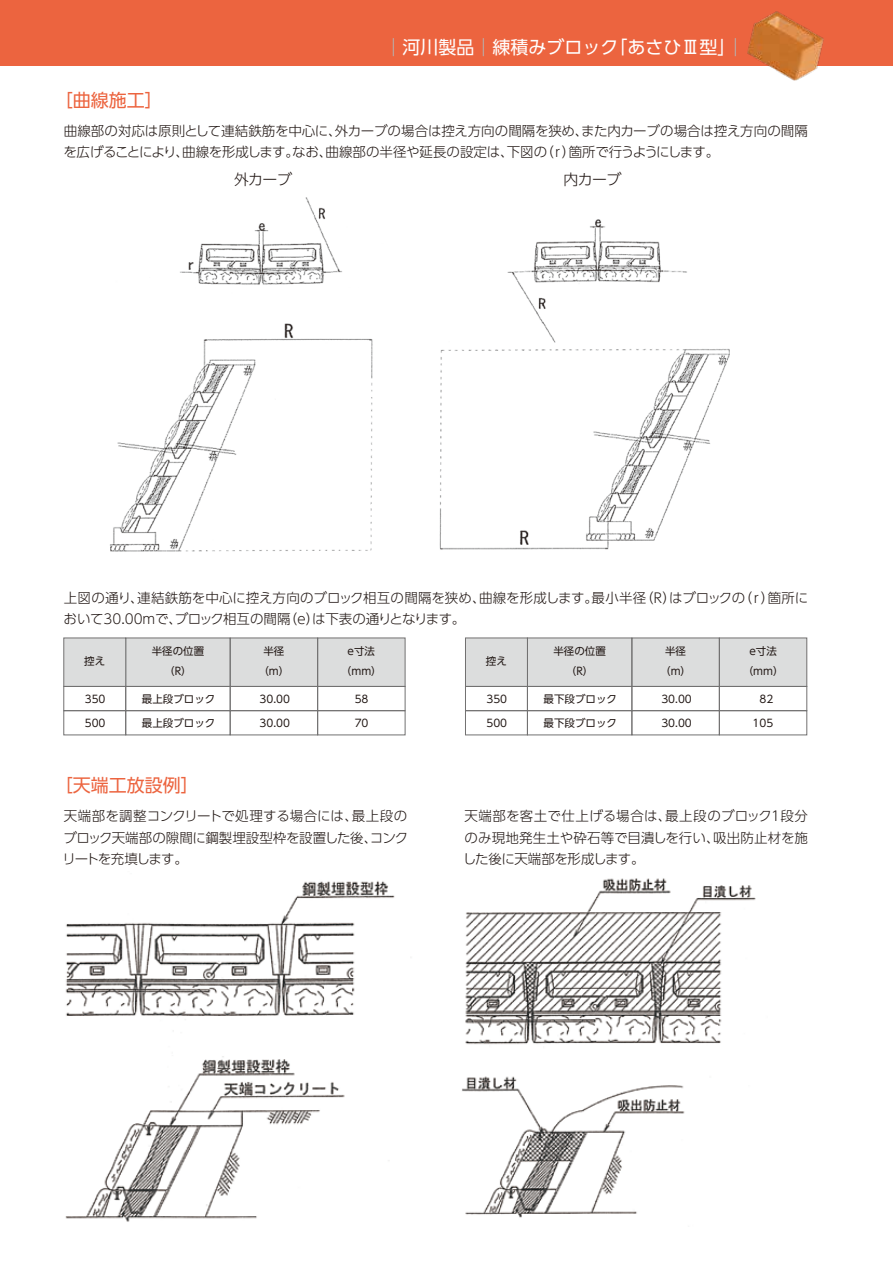
<style>
.page{position:relative;width:893px;height:1263px;background:#fff}
.page>*{position:absolute;margin:0;border:0;box-sizing:border-box;transform-origin:0 0}
.t1{font:18px "UD Shin Go Pro";color:#fff}
.t2{font:18px "UD Shin Go Pro";color:#ec643f}
.t3{font:300 14.85px "UD Shin Go Pro";letter-spacing:-.045em;color:#221815}
.t4{font:300 13.5px/21.8px "UD Shin Go Pro";letter-spacing:-.015em;color:#221815}
.t5{font:10.5px/19.5px "UD Shin Go Pro";color:#221815;text-align:center}
.s1{color:#a3cad4}
</style>
<div class="page">
<div style="left:0;top:0;width:893px;height:66px;background:#ec643f"></div>
<img style="left:747px;top:11px;width:77px;height:70px">
<img style="left:110px;top:197px;width:620px;height:355px">
<div style="left:126px;top:662px;width:104px;height:24px;background:#dcdddd"></div>
<div style="left:230px;top:662px;width:88px;height:24px;background:#dcdddd"></div>
<div style="left:318px;top:662px;width:87px;height:24px;background:#dcdddd"></div>
<div style="left:318px;top:638px;width:87px;height:24px;background:#dcdddd"></div>
<div style="left:126px;top:638px;width:104px;height:24px;background:#dcdddd"></div>
<div style="left:230px;top:638px;width:88px;height:24px;background:#dcdddd"></div>
<div style="left:230px;top:710px;width:88px;height:25px;border:1px solid #727171"></div>
<div style="left:317px;top:710px;width:88px;height:25px;border:1px solid #727171"></div>
<div style="left:125px;top:710px;width:105px;height:25px;border:1px solid #727171"></div>
<div style="left:125px;top:638px;width:105px;height:49px;border:1px solid #727171"></div>
<div style="left:230px;top:638px;width:88px;height:49px;border:1px solid #727171"></div>
<div style="left:317px;top:638px;width:88px;height:49px;border:1px solid #727171"></div>
<div style="left:64px;top:662px;width:62px;height:24px;background:#dcdddd"></div>
<div style="left:64px;top:638px;width:62px;height:24px;background:#dcdddd"></div>
<div style="left:64px;top:710px;width:62px;height:25px;border:1px solid #727171"></div>
<div style="left:64px;top:638px;width:62px;height:49px;border:1px solid #727171"></div>
<div style="left:527px;top:662px;width:105px;height:24px;background:#dcdddd"></div>
<div style="left:632px;top:662px;width:87px;height:24px;background:#dcdddd"></div>
<div style="left:719px;top:662px;width:88px;height:24px;background:#dcdddd"></div>
<div style="left:719px;top:638px;width:88px;height:24px;background:#dcdddd"></div>
<div style="left:527px;top:638px;width:105px;height:24px;background:#dcdddd"></div>
<div style="left:632px;top:638px;width:87px;height:24px;background:#dcdddd"></div>
<div style="left:719px;top:686px;width:88px;height:25px;border:1px solid #727171"></div>
<div style="left:632px;top:710px;width:88px;height:25px;border:1px solid #727171"></div>
<div style="left:719px;top:710px;width:88px;height:25px;border:1px solid #727171"></div>
<div style="left:527px;top:710px;width:105px;height:25px;border:1px solid #727171"></div>
<div style="left:527px;top:638px;width:105px;height:49px;border:1px solid #727171"></div>
<div style="left:632px;top:638px;width:88px;height:49px;border:1px solid #727171"></div>
<div style="left:719px;top:638px;width:88px;height:49px;border:1px solid #727171"></div>
<div style="left:465px;top:662px;width:62px;height:24px;background:#dcdddd"></div>
<div style="left:465px;top:638px;width:62px;height:24px;background:#dcdddd"></div>
<div style="left:465px;top:686px;width:63px;height:25px;border:1px solid #727171"></div>
<div style="left:465px;top:710px;width:63px;height:25px;border:1px solid #727171"></div>
<div style="left:465px;top:638px;width:63px;height:49px;border:1px solid #727171"></div>
<img style="left:65px;top:878px;width:691px;height:344px">
<h1 class="t2" style="left:55px;top:86px;width:109px">［曲線施工］</h1>
<h1 class="t1" style="left:384px;top:33px;width:361px"><span class="s1">│</span>河川製品<span class="s1">│</span>練積みブロック「あさひⅢ型」<span class="s1">│</span></h1>
<p class="t4" style="left:63px;top:119px;width:746px">曲線部の対応は原則として連結鉄筋を中心に、外カーブの場合は控え方向の間隔を狭め、また内カーブの場合は控え方向の間隔を広げることにより、曲線を形成します。なお、曲線部の半径や延長の設定は、下図の（ｒ）箇所で行うようにします。</p>
<p class="t3" style="left:234px;top:168px;width:59px">外カーブ</p>
<p class="t3" style="left:564px;top:168px;width:59px">内カーブ</p>
<p class="t4" style="left:64px;top:586px;width:746px">上図の通り、連結鉄筋を中心に控え方向のブロック相互の間隔を狭め、曲線を形成します。最小半径（Ｒ）はブロックの（ｒ）箇所において30.00mで、ブロック相互の間隔（ｅ）は下表の通りとなります。</p>
<p class="t5" style="left:152px;top:641px;width:54px">半径の位置（R）</p>
<p class="t5" style="left:84px;top:651px;width:22px">控え</p>
<p class="t5" style="left:258px;top:641px;width:32px">半径（m）</p>
<p class="t5" style="left:341px;top:641px;width:42px">e寸法（mm）</p>
<p class="t5" style="left:553px;top:641px;width:54px">半径の位置（R）</p>
<p class="t5" style="left:486px;top:651px;width:22px">控え</p>
<p class="t5" style="left:660px;top:641px;width:32px">半径（m）</p>
<p class="t5" style="left:743px;top:641px;width:42px">e寸法（mm）</p>
<p class="t5" style="left:85px;top:689px;width:22px">350</p>
<p class="t5" style="left:142px;top:689px;width:75px">最上段ブロック</p>
<p class="t5" style="left:260px;top:689px;width:32px">30.00</p>
<p class="t5" style="left:355px;top:689px;width:15px">58</p>
<p class="t5" style="left:85px;top:713px;width:22px">500</p>
<p class="t5" style="left:142px;top:713px;width:75px">最上段ブロック</p>
<p class="t5" style="left:260px;top:713px;width:32px">30.00</p>
<p class="t5" style="left:355px;top:713px;width:15px">70</p>
<p class="t5" style="left:486px;top:689px;width:22px">350</p>
<p class="t5" style="left:544px;top:689px;width:75px">最下段ブロック</p>
<p class="t5" style="left:661px;top:689px;width:32px">30.00</p>
<p class="t5" style="left:759px;top:689px;width:15px">82</p>
<p class="t5" style="left:486px;top:713px;width:22px">500</p>
<p class="t5" style="left:544px;top:713px;width:75px">最下段ブロック</p>
<p class="t5" style="left:661px;top:713px;width:32px">30.00</p>
<p class="t5" style="left:753px;top:713px;width:22px">105</p>
<h1 class="t2" style="left:55px;top:771px;width:146px">［天端工放設例］</h1>
<p class="t4" style="left:63px;top:804px;width:347px;text-align:justify">天端部を調整コンクリートで処理する場合には、最上段のブロック天端部の隙間に鋼製埋設型枠を設置した後、コンクリートを充填します。</p>
<p class="t4" style="left:463px;top:804px;width:347px;text-align:justify">天端部を客土で仕上げる場合は、最上段のブロック１段分のみ現地発生土や砕石等で目潰しを行い、吸出防止材を施した後に天端部を形成します。</p>
</div>
